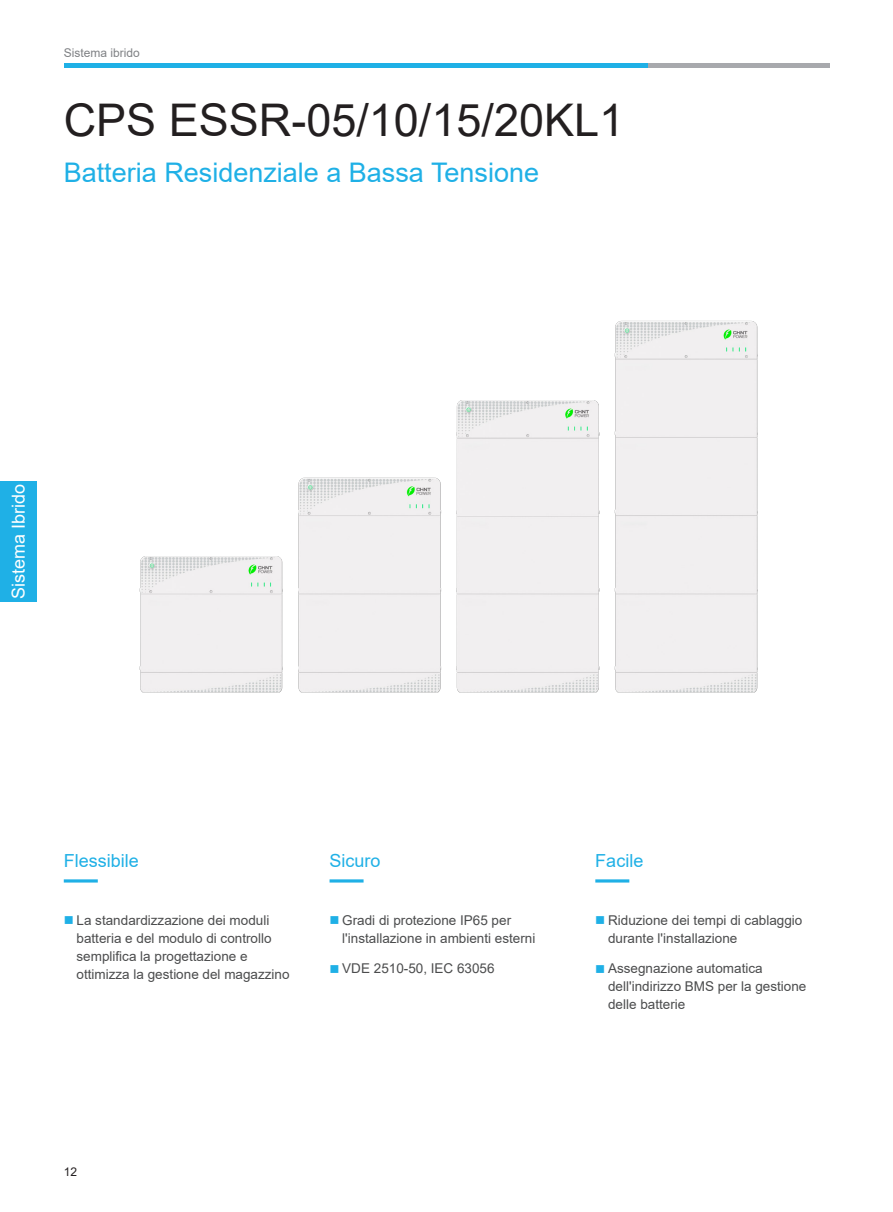
<style>
.page{position:relative;width:893px;height:1212px;background:#fff}
.page>*{position:absolute;margin:0;border:0;box-sizing:border-box;transform-origin:0 0}
.大标题{font:45px "Arial";color:#231f20}
.副标题蓝色{font:27px "Arial";color:#1fb0e6}
.浅蓝色特点{font:18px "Arial";color:#1fb0e6}
.t1{font:18px "Arial";color:#fff}
.t2{font:13.5px/18px "Arial";color:#4b4c4d}
.t3{font:12px "Arial";color:#808285}
.t4{font:12px "Arial";color:#231f20}
</style>
<div class="page">
<hr style="left:64px;top:64px;width:585px;height:4px;background:#1fb0e6">
<hr style="left:648px;top:64px;width:181px;height:4px;background:#a8a9ad">
<div style="left:0;top:481px;width:37px;height:121px;background:#1fb0e6"></div>
<hr style="left:64px;top:879px;width:34px;height:3px;background:#1fb0e6">
<hr style="left:330px;top:879px;width:34px;height:3px;background:#1fb0e6">
<hr style="left:595px;top:879px;width:34px;height:3px;background:#1fb0e6">
<img style="left:139px;top:320px;width:619px;height:373px">
<p class="t3" style="left:64px;top:45px;width:78px">Sistema ibrido</p>
<p class="大标题" style="left:64px;top:90px;width:562px">CPS ESSR-05/10/15/20KL1</p>
<p class="副标题蓝色" style="left:64px;top:153px;width:477px">Batteria Residenziale a Bassa Tensione</p>
<h3 class="t1" style="left:6px;top:599px;width:117px;rotate:-90deg">Sistema Ibrido</h3>
<p class="浅蓝色特点" style="left:64px;top:848px;width:77px">Flessibile</p>
<p class="浅蓝色特点" style="left:330px;top:848px;width:53px">Sicuro</p>
<p class="浅蓝色特点" style="left:595px;top:848px;width:50px">Facile</p>
<p class="t2" style="left:342px;top:911px;width:195px">Gradi di protezione IP65 per l'installazione in ambienti esterni</p>
<p class="t2" style="left:342px;top:959px;width:154px">VDE 2510-50, IEC 63056</p>
<p class="t2" style="left:77px;top:911px;width:215px">La standardizzazione dei moduli batteria e del modulo di controllo semplifica la progettazione e ottimizza la gestione del magazzino</p>
<p class="t2" style="left:608px;top:911px;width:196px">Riduzione dei tempi di cablaggio durante l'installazione</p>
<p class="t2" style="left:608px;top:959px;width:200px">Assegnazione automatica dell'indirizzo BMS per la gestione delle batterie</p>
<p class="t4" style="left:64px;top:1163px;width:15px">12</p>
</div>
